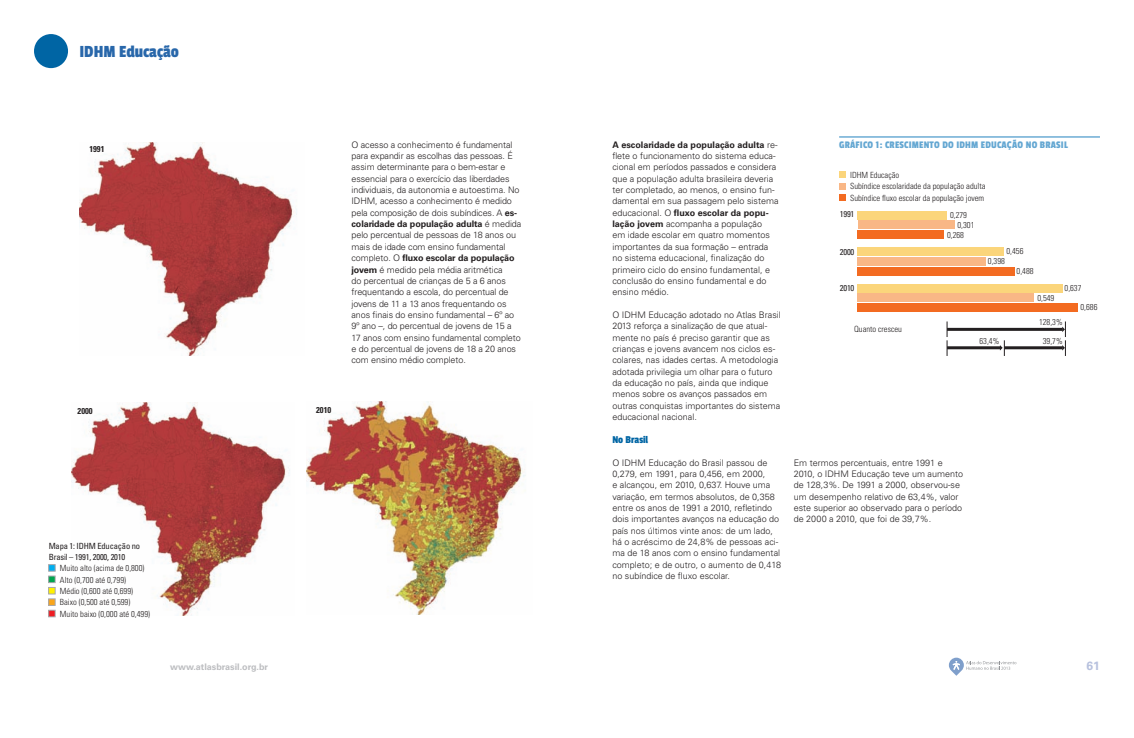
<style>
.page{position:relative;width:1134px;height:738px;background:#fff}
.page>*{position:absolute;margin:0;border:0;box-sizing:border-box;transform-origin:0 0}
.t1{font:17.8px "Passion One";color:#2867aa}
.t2{font:700 12px "Univers LT Std";color:#b7c1de}
.t3{font:11px "Passion One";color:#0065a4}
.t4{font:10.5px "Passion One";letter-spacing:.02em;color:#64a7d2}
.t5{font:300 9px/11.3px "Univers LT Std";color:#231f20}
.t6{font:700 9px "Univers LT Std";color:#bcbdc0}
.t7{font:300 condensed 8.5px/11.3px "Univers LT Std";color:#231f20}
.t8{font:condensed 8.5px/11.3px "Univers LT Std";letter-spacing:-.02em;color:#231f20}
.t9{font:700 condensed 8.5px "Univers LT Std";color:#231f20}
.s1{font-weight:700}
</style>
<div class="page">
<svg style="left:949px;top:657px;width:67px;height:18px"></svg>
<div style="left:34px;top:34px;width:34px;height:34px;background:#0065a4;border-radius:50%"></div>
<hr style="left:839px;top:136px;width:261px;height:1px;background:#64a7d2">
<div style="left:857px;top:230px;width:87px;height:9px;background:#f36b21"></div>
<div style="left:857px;top:266px;width:158px;height:9px;background:#f36b21"></div>
<div style="left:857px;top:303px;width:221px;height:9px;background:#f36b21"></div>
<div style="left:857px;top:220px;width:97px;height:9px;background:#f9b786"></div>
<div style="left:857px;top:257px;width:129px;height:8px;background:#f9b786"></div>
<div style="left:857px;top:293px;width:177px;height:9px;background:#f9b786"></div>
<div style="left:857px;top:210px;width:90px;height:9px;background:#fbd57b"></div>
<div style="left:857px;top:247px;width:147px;height:9px;background:#fbd57b"></div>
<div style="left:857px;top:283px;width:205px;height:9px;background:#fbd57b"></div>
<hr style="left:947px;top:346px;width:53px;height:3px;background:#231f20">
<svg style="left:1000px;top:340px;width:5px;height:15px"></svg>
<hr style="left:1004px;top:346px;width:58px;height:3px;background:#231f20">
<svg style="left:947px;top:321px;width:1px;height:34px"></svg>
<hr style="left:947px;top:327px;width:115px;height:3px;background:#231f20">
<svg style="left:1062px;top:321px;width:4px;height:34px"></svg>
<div style="left:839px;top:171px;width:6px;height:7px;background:#fbd57b"></div>
<svg style="left:839px;top:183px;width:6px;height:17px"></svg>
<img style="left:79px;top:143px;width:218px;height:212px">
<img style="left:307px;top:401px;width:219px;height:212px">
<img style="left:71px;top:402px;width:219px;height:213px">
<div style="left:49px;top:609px;width:6px;height:7px;background:#ee1d23"></div>
<div style="left:49px;top:609px;width:6px;height:7px;border:1px solid #a8a9ad"></div>
<div style="left:49px;top:598px;width:6px;height:7px;background:#f9a51b"></div>
<div style="left:49px;top:598px;width:6px;height:7px;border:1px solid #a8a9ad"></div>
<svg style="left:49px;top:587px;width:6px;height:6px"></svg>
<div style="left:49px;top:575px;width:6px;height:7px;background:#00a54f"></div>
<div style="left:49px;top:575px;width:6px;height:7px;border:1px solid #a8a9ad"></div>
<svg style="left:49px;top:564px;width:6px;height:6px"></svg>
<h1 class="t1" style="left:79px;top:42px;width:101px">IDHM Educação</h1>
<p class="t9" style="left:89px;top:144px;width:17px">1991</p>
<p class="t9" style="left:78px;top:405px;width:17px">2000</p>
<p class="t9" style="left:316px;top:405px;width:17px">2010</p>
<p class="t5" style="left:351px;top:139px;width:171px">O acesso a conhecimento é fundamental para expandir as escolhas das pessoas. É assim determinante para o bem-estar e essencial para o exercício das liberdades individuais, da autonomia e autoestima. No IDHM, acesso a conhecimento é medido pela composição de dois subíndices. A <span class="s1">es&shy;colaridade da população adulta</span> é medida pelo percentual de pessoas de 18 anos ou mais de idade com ensino fundamental completo. O <span class="s1">fluxo escolar da população jovem</span> é medido pela média aritmética<br>do percentual de crianças de 5 a 6 anos frequentando a escola, do percentual de jovens de 11 a 13 anos frequentando os anos finais do ensino fundamental – 6º ao 9º ano –, do percentual de jovens de 15 a 17 anos com ensino fundamental completo e do percentual de jovens de 18 a 20 anos com ensino médio completo.</p>
<p class="t8" style="left:49px;top:539px;width:93px">Mapa 1: IDHM Educação no<br>Brasil – 1991, 2000, 2010</p>
<p class="t7" style="left:60px;top:562px;width:92px">Muito alto (acima de 0,800)<br>Alto (0,700 até 0,799)<br>Médio (0,600 até 0,699)<br>Baixo (0,500 até 0,599)<br>Muito baixo (0,000 até 0,499)</p>
<p class="t5" style="left:612px;top:139px;width:168px"><span class="s1">A escolaridade da população adulta</span> re&shy;flete o funcionamento do sistema educa&shy;cional em períodos passados e considera que a população adulta brasileira deveria ter completado, ao menos, o ensino fun&shy;damental em sua passagem pelo sistema educacional. O <span class="s1">fluxo escolar da popu&shy;lação jovem</span> acompanha a população<br>em idade escolar em quatro momentos importantes da sua formação – entrada no sistema educacional, finalização do primeiro ciclo do ensino fundamental, e conclusão do ensino fundamental e do ensino médio.</p>
<p class="t5" style="left:612px;top:309px;width:170px">O IDHM Educação adotado no Atlas Brasil 2013 reforça a sinalização de que atual&shy;mente no país é preciso garantir que as crianças e jovens avancem nos ciclos es&shy;colares, nas idades certas. A metodologia adotada privilegia um olhar para o futuro da educação no país, ainda que indique menos sobre os avanços passados em outras conquistas importantes do sistema educacional nacional.</p>
<p class="t3" style="left:612px;top:433px;width:37px">No Brasil</p>
<p class="t5" style="left:612px;top:456px;width:170px">O IDHM Educação do Brasil passou de 0,279, em 1991, para 0,456, em 2000,<br>e alcançou, em 2010, 0,637. Houve uma variação, em termos absolutos, de 0,358 entre os anos de 1991 a 2010, refletindo dois importantes avanços na educação do país nos últimos vinte anos: de um lado, há o acréscimo de 24,8% de pessoas aci&shy;ma de 18 anos com o ensino fundamental completo; e de outro, o aumento de 0,418 no subíndice de fluxo escolar.</p>
<p class="t4" style="left:839px;top:139px;width:230px">GRÁFICO 1: CRESCIMENTO DO IDHM EDUCAÇÃO NO BRASIL</p>
<p class="t7" style="left:850px;top:169px;width:137px">IDHM Educação<br>Subíndice escolaridade da população adulta<br>Subíndice fluxo escolar da população jovem</p>
<p class="t8" style="left:840px;top:207px;width:16px">1991</p>
<p class="t8" style="left:840px;top:246px;width:16px">2000</p>
<p class="t8" style="left:840px;top:282px;width:16px">2010</p>
<p class="t7" style="left:950px;top:209px;width:18px">0,279</p>
<p class="t7" style="left:947px;top:219px;width:29px;line-height:10.4px;text-indent:10px">0,301<br>0,268</p>
<p class="t7" style="left:1006px;top:245px;width:18px">0,456</p>
<p class="t7" style="left:988px;top:255px;width:18px">0,398</p>
<p class="t7" style="left:1016px;top:265px;width:18px">0,488</p>
<p class="t7" style="left:1037px;top:292px;width:18px">0,549</p>
<p class="t7" style="left:1064px;top:282px;width:18px">0,637</p>
<p class="t7" style="left:1080px;top:301px;width:18px">0,686</p>
<p class="t7" style="left:854px;top:323px;width:49px">Quanto cresceu</p>
<p class="t7" style="left:979px;top:335px;width:21px">63,4%</p>
<p class="t7" style="left:1039px;top:316px;width:25px">128,3%</p>
<p class="t7" style="left:1043px;top:335px;width:21px">39,7%</p>
<p class="t5" style="left:794px;top:456px;width:171px">Em termos percentuais, entre 1991 e 2010, o IDHM Educação teve um aumento de 128,3%. De 1991 a 2000, observou-se um desempenho relativo de 63,4%, valor este superior ao observado para o período de 2000 a 2010, que foi de 39,7%.</p>
<p class="t6" style="left:170px;top:661px;width:99px">www.atlasbrasil.org.br</p>
<h2 class="t2" style="left:1086px;top:658px;width:15px">61</h2>
</div>
